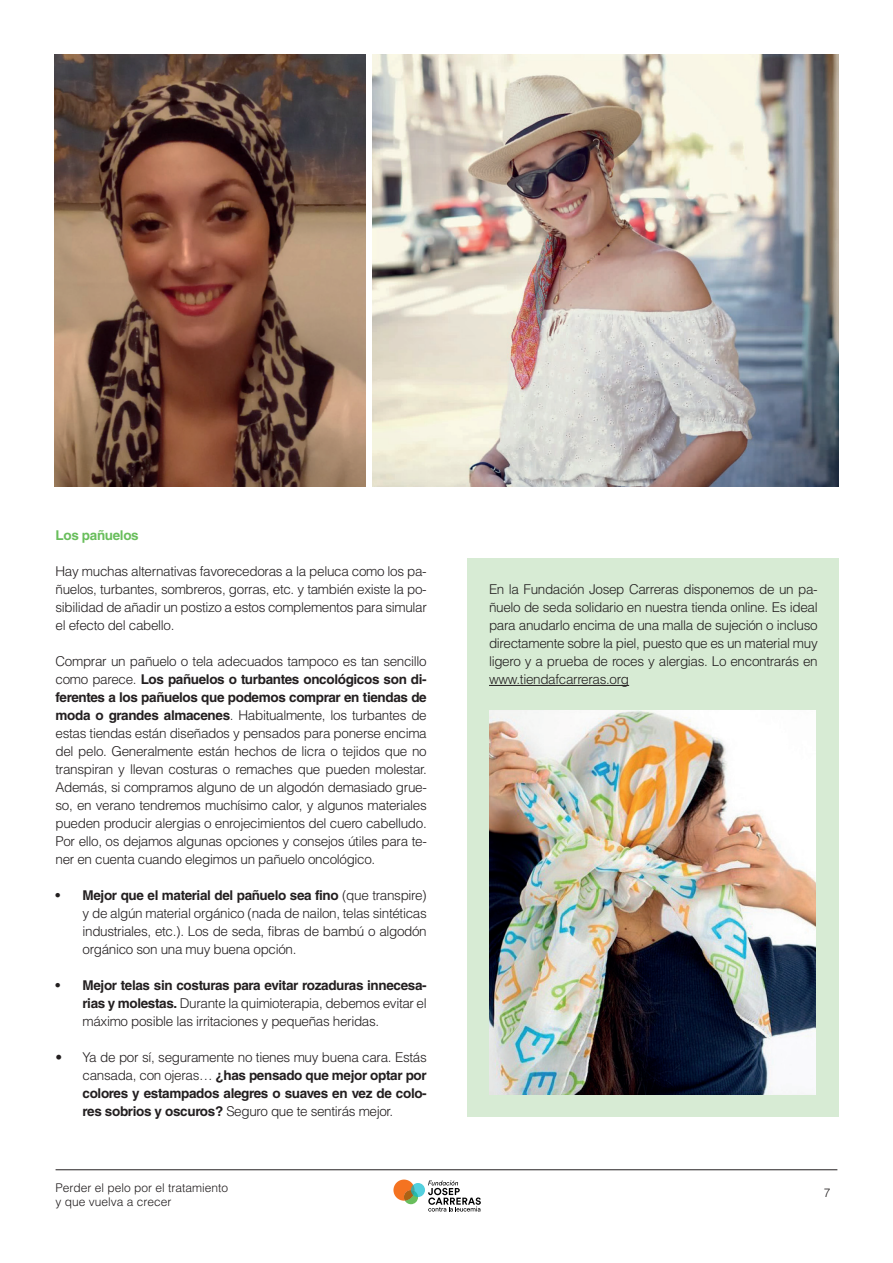
<style>
.page{position:relative;width:893px;height:1263px;background:#fff}
.page>*{position:absolute;margin:0;border:0;box-sizing:border-box;transform-origin:0 0}
.t1{font:300 13.5px/18px "Helvetica LT Std";letter-spacing:-.025em;color:#231f20;text-align:justify}
.t2{font:700 13.5px "Helvetica LT Std";letter-spacing:-.025em;color:#69be5c}
.t3{font:300 12px/14.4px "Helvetica LT Std";color:#231f20}
.s1{font-weight:700}
</style>
<div class="page">
<hr style="left:56px;top:1169px;width:781px;height:1px;background:#231f20">
<svg style="left:428px;top:1180px;width:53px;height:31px"></svg>
<svg style="left:393px;top:1179px;width:25px;height:25px"></svg>
<svg style="left:411px;top:1183px;width:14px;height:14px"></svg>
<img style="left:373px;top:54px;width:466px;height:432px">
<img style="left:54px;top:54px;width:312px;height:432px">
<div style="left:468px;top:558px;width:371px;height:558px;background:#d7ebd4"></div>
<hr style="left:489px;top:685px;width:140px;height:1px;background:#231f20">
<img style="left:489px;top:711px;width:326px;height:384px">
<p class="t2" style="left:56px;top:527px;width:85px">Los pañuelos</p>
<p class="t1" style="left:56px;top:562px;width:373px">Hay muchas alternativas favorecedoras a la peluca como los pa&shy;ñuelos, turbantes, sombreros, gorras, etc. y también existe la po&shy;sibilidad de añadir un postizo a estos complementos para simular el efecto del cabello.</p>
<p class="t1" style="left:56px;top:652px;width:373px">Comprar un pañuelo o tela adecuados tampoco es tan sencillo como parece. <span class="s1">Los pañuelos o turbantes oncológicos son di&shy;ferentes a los pañuelos que podemos comprar en tiendas de moda o grandes almacenes</span>. Habitualmente, los turbantes de estas tiendas están diseñados y pensados para ponerse encima del pelo. Generalmente están hechos de licra o tejidos que no transpiran y llevan costuras o remaches que pueden molestar.<br>Además, si compramos alguno de un algodón demasiado grue&shy;so, en verano tendremos muchísimo calor, y algunos materiales pueden producir alergias o enrojecimientos del cuero cabelludo.<br>Por ello, os dejamos algunas opciones y consejos útiles para te&shy;ner en cuenta cuando elegimos un pañuelo oncológico.</p>
<p class="t1" style="left:83px;top:886px;width:346px;text-indent:-27px"><span class="s1">• Mejor que el material del pañuelo sea fino</span> (que transpire) y de algún material orgánico (nada de nailon, telas sintéticas industriales, etc.). Los de seda, fibras de bambú o algodón orgánico son una muy buena opción.</p>
<p class="t1" style="left:83px;top:976px;width:346px;text-indent:-27px"><span class="s1">• Mejor telas sin costuras para evitar rozaduras innecesa&shy;rias y molestas.</span> Durante la quimioterapia, debemos evitar el máximo posible las irritaciones y pequeñas heridas.</p>
<p class="t1" style="left:83px;top:1048px;width:346px;text-indent:-27px">• Ya de por sí, seguramente no tienes muy buena cara. Estás cansada, con ojeras… <span class="s1">¿has pensado que mejor optar por colores y estampados alegres o suaves en vez de colo&shy;res sobrios y oscuros?</span> Seguro que te sentirás mejor.</p>
<p class="t1" style="left:489px;top:580px;width:330px">En la Fundación Josep Carreras disponemos de un pa&shy;ñuelo de seda solidario en nuestra tienda online. Es ideal para anudarlo encima de una malla de sujeción o incluso directamente sobre la piel, puesto que es un material muy ligero y a prueba de roces y alergias. Lo encontrarás en www.tiendafcarreras.org</p>
<p class="t3" style="left:56px;top:1180px;width:174px">Perder el pelo por el tratamiento y que vuelva a crecer</p>
<p class="t3" style="left:824px;top:1186px;width:8px">7</p>
</div>
